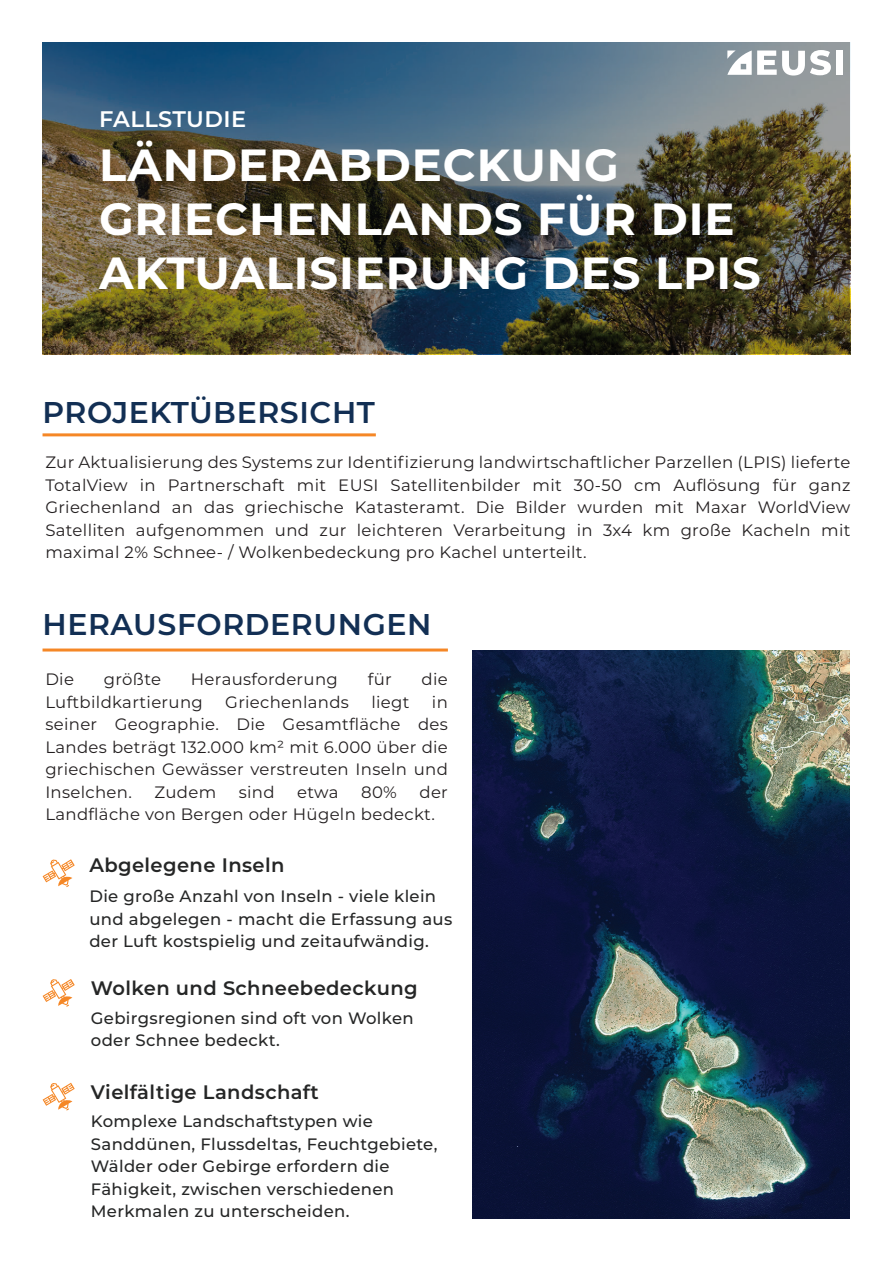
<style>
.page{position:relative;width:893px;height:1263px;background:#fff}
.page>*{position:absolute;margin:0;border:0;box-sizing:border-box;transform-origin:0 0}
.t1{font:700 45px/54px "Montserrat";letter-spacing:.02em;color:#fff}
.t2{font:600 30px "Montserrat";letter-spacing:.02em;color:#122f54}
.t3{font:600 22.5px "Montserrat";letter-spacing:.02em;color:#fff}
.t4{font:600 19.5px "Montserrat";letter-spacing:.02em;color:#252626}
.t5{font:16.5px/22.5px "Montserrat";letter-spacing:.02em;color:#231f20;text-align:justify}
.t6{font:500 16.5px/22.5px "Montserrat";letter-spacing:.02em;color:#252626}
</style>
<div class="page">
<svg style="left:43px;top:859px;width:32px;height:28px"></svg>
<svg style="left:43px;top:979px;width:32px;height:28px"></svg>
<svg style="left:43px;top:1083px;width:32px;height:27px"></svg>
<hr style="left:43px;top:433px;width:333px;height:3px;background:#f58726">
<hr style="left:43px;top:648px;width:405px;height:3px;background:#f58726">
<img style="left:43px;top:43px;width:807px;height:311px">
<svg style="left:727px;top:50px;width:104px;height:26px"></svg>
<div style="left:836px;top:51px;width:7px;height:24px;background:#fff"></div>
<img style="left:473px;top:650px;width:377px;height:568px">
<h3 class="t3" style="left:99px;top:103px;width:149px">FALLSTUDIE</h3>
<h1 class="t1" style="left:99px;top:135px;width:663px">LÄNDERABDECKUNG<br>GRIECHENLANDS FÜR DIE<br>AKTUALISIERUNG DES LPIS</h1>
<h2 class="t2" style="left:43px;top:391px;width:334px">PROJEKTÜBERSICHT</h2>
<p class="t5" style="left:45px;top:451px;width:807px">Zur Aktualisierung des Systems zur Identifizierung landwirtschaftlicher Parzellen (LPIS) lieferte TotalView in Partnerschaft mit EUSI Satellitenbilder mit 30-50 cm Auflösung für ganz Griechenland an das griechische Katasteramt. Die Bilder wurden mit Maxar WorldView Satelliten aufgenommen und zur leichteren Verarbeitung in 3x4 km große Kacheln mit maximal 2% Schnee- / Wolkenbedeckung pro Kachel unterteilt.</p>
<h2 class="t2" style="left:43px;top:603px;width:390px">HERAUSFORDERUNGEN</h2>
<p class="t5" style="left:45px;top:668px;width:30px">Die</p>
<p class="t5" style="left:104px;top:668px;width:59px">größte</p>
<p class="t5" style="left:191px;top:668px;width:148px">Herausforderung</p>
<p class="t5" style="left:368px;top:668px;width:25px">für</p>
<p class="t5" style="left:422px;top:668px;width:28px">die</p>
<p class="t5" style="left:45px;top:690px;width:159px">Luftbildkartierung</p>
<p class="t5" style="left:225px;top:690px;width:125px">Griechenlands</p>
<p class="t5" style="left:371px;top:690px;width:40px">liegt</p>
<p class="t5" style="left:45px;top:690px;width:404px;text-indent:387px">in seiner Geographie. Die Gesamtfläche des Landes beträgt 132.000 km² mit 6.000 über die griechischen Gewässer verstreuten Inseln und Inselchen.</p>
<p class="t5" style="left:45px;top:780px;width:404px;text-indent:374px">der<br>Landfläche von Bergen oder Hügeln bedeckt.</p>
<p class="t4" style="left:89px;top:852px;width:197px">Abgelegene Inseln</p>
<p class="t6" style="left:89px;top:884px;width:364px">Die große Anzahl von Inseln - viele klein und abgelegen - macht die Erfassung aus der Luft kostspielig und zeitaufwändig.</p>
<p class="t4" style="left:91px;top:974px;width:328px">Wolken und Schneebedeckung</p>
<p class="t6" style="left:91px;top:1006px;width:324px">Gebirgsregionen sind oft von Wolken oder Schnee bedeckt.</p>
<p class="t4" style="left:91px;top:1078px;width:229px">Vielfältige Landschaft</p>
<p class="t6" style="left:91px;top:1109px;width:348px">Komplexe Landschaftstypen wie Sanddünen, Flussdeltas, Feuchtgebiete, Wälder oder Gebirge erfordern die Fähigkeit, zwischen verschiedenen Merkmalen zu unterscheiden.</p>
<p class="t5" style="left:154px;top:780px;width:63px">Zudem</p>
<p class="t5" style="left:239px;top:780px;width:37px">sind</p>
<p class="t5" style="left:297px;top:780px;width:43px">etwa</p>
<p class="t5" style="left:361px;top:780px;width:37px">80%</p>
</div>
